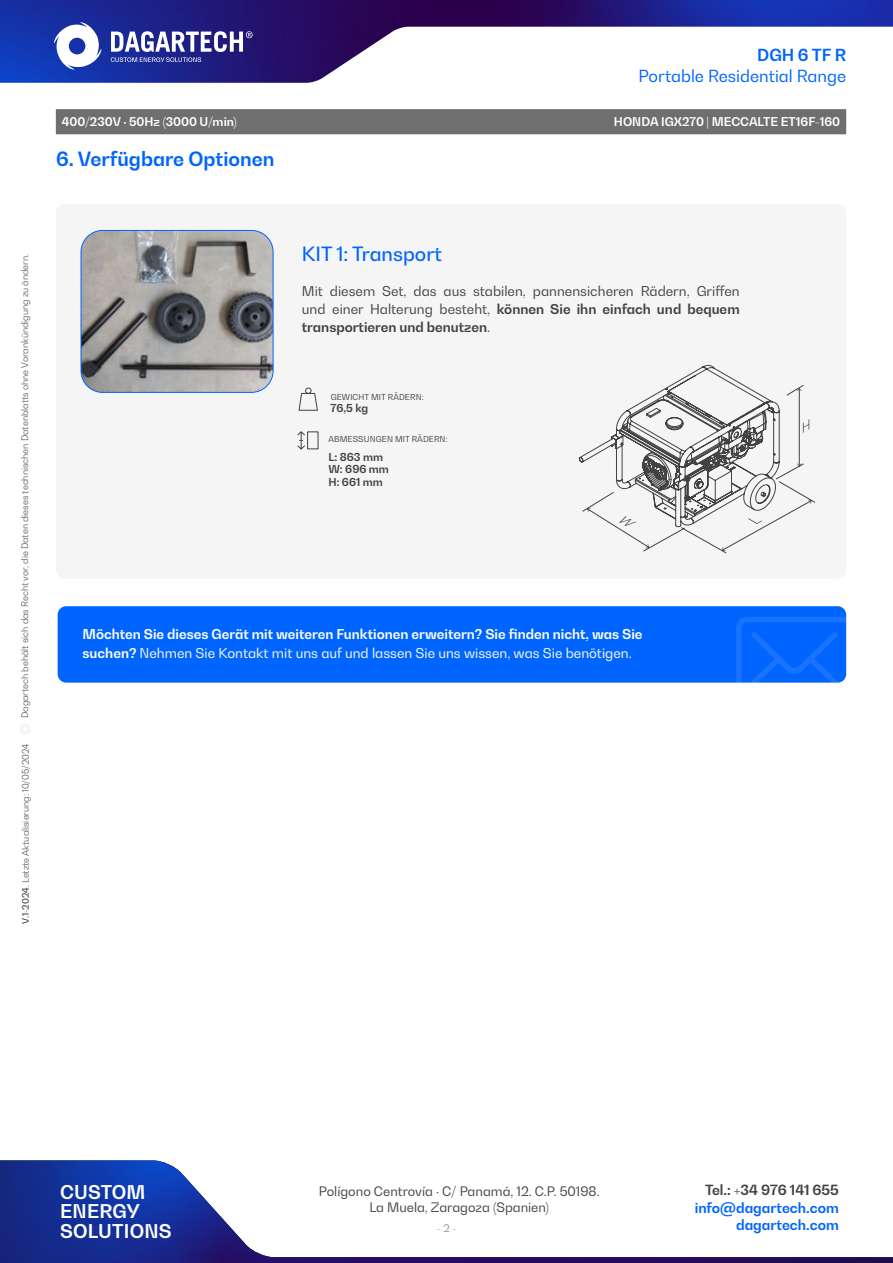
<style>
.page{position:relative;width:893px;height:1263px;background:#fff}
.page>*{position:absolute;margin:0;border:0;box-sizing:border-box;transform-origin:0 0}
.t1{font:700 19.5px "Bw Gradual";color:#0064ff}
.t2{font:500 19.5px "Bw Gradual";color:#0064ff}
.t3{font:700 18.75px/19.4px "Bw Gradual";letter-spacing:.01em;color:#fff}
.t4{font:16.5px "Bw Gradual";color:#0064ff}
.t5{font:700 16.5px "Bw Gradual";color:#0064ff}
.t6{font:700 13.95px "Bw Gradual";color:#0064ff}
.t7{font:700 13.95px "Bw Gradual";color:#424242}
.t8{font:700 13.5px/19.5px "Bw Gradual";color:#fff}
.t9{font:13.5px/18px "Bw Gradual";color:#424242;text-align:justify}
.t10{font:12.9px/16.2px "Bw Gradual";color:#424242;text-align:center}
.t11{font:700 12px "Bw Gradual";color:#fff}
.t12{font:700 10.95px/12.6px "Bw Gradual";color:#424242}
.t13{font:10.5px "Bw Gradual";color:#949091}
.t14{font:300 9px "Bw Gradual";color:#424242}
.t15{font:8.1px "Bw Gradual";letter-spacing:.01em;color:#424242}
.s1{font-weight:500}
.s2{font-weight:700}
.s3{font-weight:400}
</style>
<div class="page">
<img style="left:0;top:0;width:893px;height:83px">
<svg style="left:111px;top:31px;width:142px;height:31px"></svg>
<svg style="left:54px;top:22px;width:47px;height:48px"></svg>
<img style="left:0;top:1160px;width:893px;height:103px">
<div style="left:56px;top:204px;width:790px;height:375px;background:#f6f5f5;border-radius:9px"></div>
<img style="left:81px;top:230px;width:192px;height:162px">
<div style="left:81px;top:230px;width:192px;height:163px;border:1px solid #0064ff;border-radius:22px"></div>
<svg style="left:579px;top:365px;width:236px;height:189px"></svg>
<div style="left:58px;top:606px;width:788px;height:77px;background:#0064ff;border-radius:9px"></div>
<svg style="left:736px;top:617px;width:110px;height:66px"></svg>
<svg style="left:298px;top:387px;width:20px;height:24px"></svg>
<svg style="left:297px;top:431px;width:21px;height:18px"></svg>
<div style="left:56px;top:109px;width:790px;height:25px;background:#706f6f"></div>
<p class="t5" style="left:757px;top:44px;width:90px">DGH 6 TF R</p>
<p class="t4" style="left:638px;top:65px;width:209px">Portable Residential Range</p>
<p class="t11" style="left:62px;top:114px;width:176px">400/230V · 50Hz (3000 U/min)</p>
<p class="t11" style="left:614px;top:114px;width:228px">HONDA IGX270 | MECCALTE ET16F-160</p>
<h1 class="t1" style="left:56px;top:146px;width:220px">6. Verfügbare Optionen</h1>
<p class="t14" style="left:19px;top:718px;width:466px;rotate:-90deg">Dagartech behält sich das Recht vor, die Daten dieses technischen Datenblatts ohne Vorankündigung zu ändern.</p>
<p class="t14" style="left:20px;top:924px;width:182px;rotate:-90deg"><span class="s1">V.1-2024</span>. Letzte Aktualisierung: 10/05/2024</p>
<h1 class="t2" style="left:302px;top:241px;width:142px">KIT 1: Transport</h1>
<p class="t9" style="left:302px;top:282px;width:439px">Mit diesem Set, das aus stabilen, pannensicheren Rädern, Griffen und einer Halterung besteht, <span class="s2">können Sie ihn einfach und bequem transportieren und benutzen</span>.</p>
<p class="t15" style="left:331px;top:391px;width:94px">GEWICHT MIT RÄDERN:</p>
<p class="t12" style="left:331px;top:401px;width:39px">76,5 kg</p>
<p class="t12" style="left:328px;top:450px;width:62px">L: 863 mm<br>W: 696 mm<br>H: 661 mm</p>
<p class="t15" style="left:328px;top:434px;width:121px">ABMESSUNGEN MIT RÄDERN:</p>
<p class="t8" style="left:82px;top:624px;width:562px">Möchten Sie dieses Gerät mit weiteren Funktionen erweitern? Sie finden nicht, was Sie suchen? <span class="s3">Nehmen Sie Kontakt mit uns auf und lassen Sie uns wissen, was Sie benötigen.</span></p>
<h2 class="t3" style="left:60px;top:1182px;width:113px">CUSTOM<br>ENERGY<br>SOLUTIONS</h2>
<p class="t10" style="left:319px;top:1182px;width:282px">Polígono Centrovía · C/ Panamá, 12. C.P. 50198.<br>La Muela, Zaragoza (Spanien)</p>
<p class="t13" style="left:437px;top:1221px;width:21px">- 2 -</p>
<p class="t7" style="left:705px;top:1180px;width:135px">Tel.: +34 976 141 655</p>
<p class="t6" style="left:695px;top:1199px;width:146px">info@dagartech.com</p>
<p class="t6" style="left:736px;top:1215px;width:104px">dagartech.com</p>
</div>
